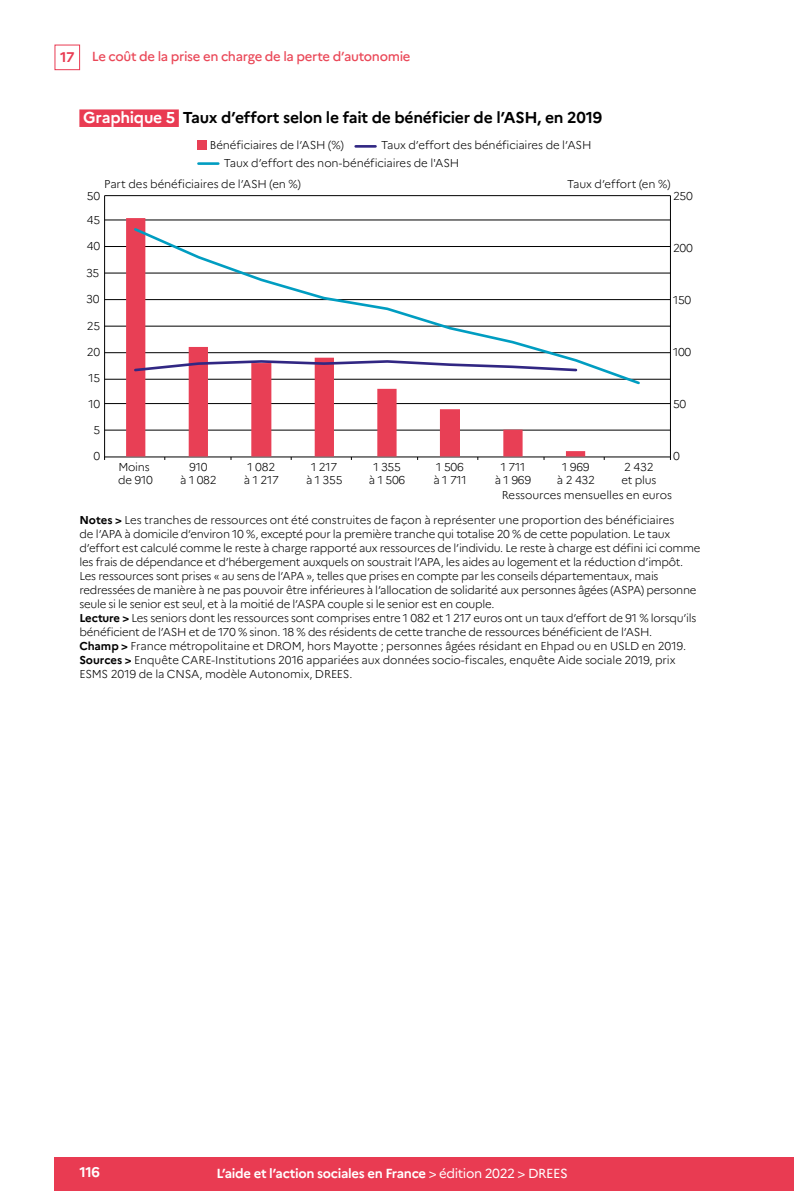
<style>
.page{position:relative;width:794px;height:1191px;background:#fff}
.page>*{position:absolute;margin:0;border:0;box-sizing:border-box;transform-origin:0 0}
.t1{font:700 15.75px "Marianne";letter-spacing:-.015em;color:#000}
.t2{font:700 14px "Marianne";color:#fff}
.t3{font:700 13.12px "Marianne";letter-spacing:-.025em;color:#fff}
.t4{font:500 13.12px "Marianne";letter-spacing:-.025em;color:#ea4858}
.t5{font:300 11.38px/14px "Marianne";letter-spacing:-.02em;color:#000;text-align:center}
.s1{font-weight:700;font-size:14px;color:#e93b52}
.s2{color:#fff}
.s3{font-weight:700}
.s4{font-weight:400}
</style>
<div class="page">
<div style="left:55px;top:45px;width:25px;height:25px;border:1px solid #e93b52"></div>
<div style="left:55px;top:1157px;width:739px;height:34px;background:#e93b52"></div>
<div style="left:79px;top:109px;width:100px;height:18px;background:#e93b52"></div>
<hr style="left:104px;top:196px;width:1px;height:261px;background:#000">
<hr style="left:670px;top:196px;width:1px;height:261px;background:#000">
<div style="left:196px;top:140px;width:10px;height:9px;background:#e83f55"></div>
<hr style="left:356px;top:145px;width:19px;height:3px;background:#312783">
<hr style="left:198px;top:162px;width:20px;height:3px;background:#009dc1">
<hr style="left:105px;top:430px;width:565px;height:1px;background:#000">
<hr style="left:105px;top:403px;width:565px;height:1px;background:#000">
<hr style="left:105px;top:379px;width:565px;height:1px;background:#000">
<hr style="left:105px;top:352px;width:565px;height:1px;background:#000">
<hr style="left:105px;top:326px;width:565px;height:1px;background:#000">
<hr style="left:105px;top:299px;width:565px;height:1px;background:#000">
<hr style="left:105px;top:273px;width:565px;height:1px;background:#000">
<hr style="left:105px;top:246px;width:565px;height:1px;background:#000">
<hr style="left:105px;top:220px;width:565px;height:1px;background:#000">
<hr style="left:105px;top:195px;width:565px;height:1px;background:#000">
<hr style="left:104px;top:456px;width:566px;height:1px;background:#000">
<svg style="left:126px;top:218px;width:459px;height:238px"></svg>
<svg style="left:132px;top:226px;width:510px;height:160px"></svg>
<p class="t4" style="left:60px;top:49px;width:352px"><span class="s1">17</span> Le coût de la prise en charge de la perte d’autonomie</p>
<h1 class="t1" style="left:83px;top:108px;width:520px"><span class="s2">Graphique 5</span> Taux d’effort selon le fait de bénéficier de l’ASH, en 2019</h1>
<p class="t5" style="left:210px;top:138px;width:135px">Bénéficiaires de l’ASH (%)</p>
<p class="t5" style="left:104px;top:177px;width:198px">Part des bénéficiaires de l’ASH (en %)</p>
<p class="t5" style="left:224px;top:137px;width:369px;line-height:17.2px;text-align:left;text-indent:157px">Taux d’effort des bénéficiaires de l’ASH<br>Taux d’effort des non-bénéficiaires de l'ASH</p>
<p class="t5" style="left:567px;top:177px;width:105px">Taux d’effort (en %)</p>
<p class="t5" style="left:87px;top:189px;width:15px">50</p>
<p class="t5" style="left:673px;top:189px;width:21px">250</p>
<p class="t5" style="left:87px;top:213px;width:15px">45</p>
<p class="t5" style="left:87px;top:239px;width:15px">40</p>
<p class="t5" style="left:86px;top:266px;width:15px">35</p>
<p class="t5" style="left:86px;top:292px;width:15px">30</p>
<p class="t5" style="left:87px;top:319px;width:15px">25</p>
<p class="t5" style="left:87px;top:345px;width:15px">20</p>
<p class="t5" style="left:88px;top:371px;width:13px">15</p>
<p class="t5" style="left:88px;top:397px;width:13px">10</p>
<p class="t5" style="left:93px;top:423px;width:8px">5</p>
<p class="t5" style="left:93px;top:449px;width:8px">0</p>
<p class="t5" style="left:673px;top:241px;width:21px">200</p>
<p class="t5" style="left:673px;top:293px;width:20px">150</p>
<p class="t5" style="left:673px;top:345px;width:20px">100</p>
<p class="t5" style="left:118px;top:460px;width:36px;line-height:13.1px;text-align:left">Moins de 910</p>
<p class="t5" style="left:180px;top:460px;width:38px;line-height:13.1px">910<br>à 1 082</p>
<p class="t5" style="left:244px;top:460px;width:36px;line-height:13.1px">1 082 à 1 217</p>
<p class="t5" style="left:306px;top:460px;width:38px;line-height:13.1px">1 217<br>à 1 355</p>
<p class="t5" style="left:369px;top:460px;width:38px;line-height:13.1px">1 355 à 1 506</p>
<p class="t5" style="left:433px;top:460px;width:35px;line-height:13.1px;text-align:left">1 506 à 1 711</p>
<p class="t5" style="left:495px;top:460px;width:38px;line-height:13.1px">1 711<br>à 1 969</p>
<p class="t5" style="left:557px;top:460px;width:40px;line-height:13.1px">1 969<br>à 2 432</p>
<p class="t5" style="left:621px;top:460px;width:37px;line-height:13.1px;text-align:left">2 432 et plus</p>
<p class="t5" style="left:673px;top:397px;width:15px">50</p>
<p class="t5" style="left:673px;top:449px;width:8px">0</p>
<p class="t5" style="left:502px;top:488px;width:172px">Ressources mensuelles en euros</p>
<p class="t5" style="left:79px;top:513px;width:622px;text-align:left"><span class="s3">Notes &gt;</span> Les tranches de ressources ont été construites de façon à représenter une proportion des bénéficiaires<br>de l’APA à domicile d’environ 10 %, excepté pour la première tranche qui totalise 20 % de cette population. Le taux d’effort est calculé comme le reste à charge rapporté aux ressources de l’individu. Le reste à charge est défini ici comme les frais de dépendance et d’hébergement auxquels on soustrait l’APA, les aides au logement et la réduction d’impôt.<br>Les ressources sont prises « au sens de l’APA », telles que prises en compte par les conseils départementaux, mais redressées de manière à ne pas pouvoir être inférieures à l’allocation de solidarité aux personnes âgées (ASPA) personne seule si le senior est seul, et à la moitié de l’ASPA couple si le senior est en couple.<br><span class="s3">Lecture &gt;</span> Les seniors dont les ressources sont comprises entre 1 082 et 1 217 euros ont un taux d’effort de 91 % lorsqu’ils bénéficient de l’ASH et de 170 % sinon. 18 % des résidents de cette tranche de ressources bénéficient de l’ASH.<br><span class="s3">Champ &gt;</span> France métropolitaine et DROM, hors Mayotte ; personnes âgées résidant en Ehpad ou en USLD en 2019.<br><span class="s3">Sources &gt;</span> Enquête CARE-Institutions 2016 appariées aux données socio-fiscales, enquête Aide sociale 2019, prix ESMS 2019 de la CNSA, modèle Autonomix, DREES.</p>
<p class="t2" style="left:79px;top:1163px;width:22px">116</p>
<p class="t3" style="left:216px;top:1165px;width:353px">L’aide et l’action sociales en France <span class="s4">&gt; édition 2022 &gt; DREES</span></p>
</div>
